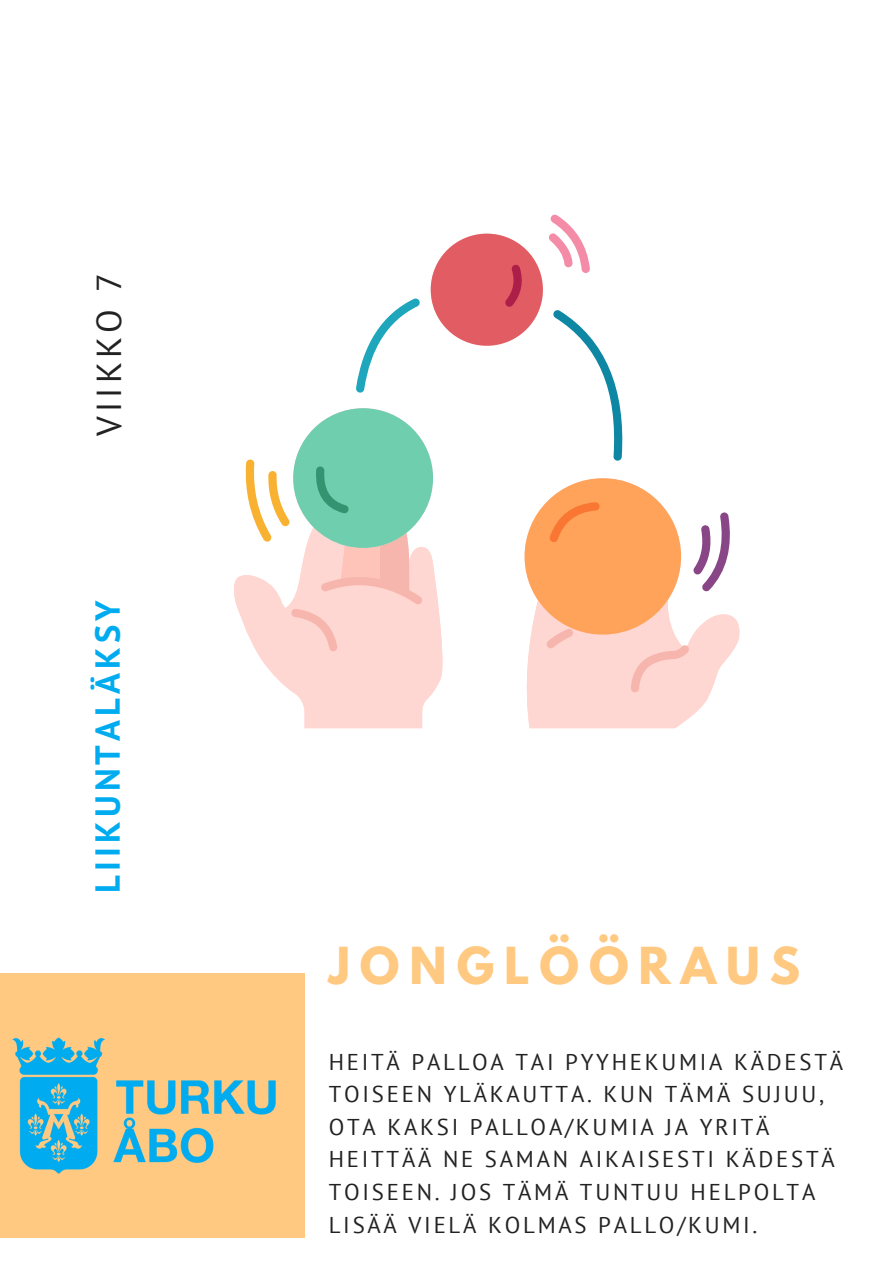
<style>
.page{position:relative;width:893px;height:1264px;background:#fff}
.page>*{position:absolute;margin:0;border:0;box-sizing:border-box;transform-origin:0 0}
.t1{font:700 45.15px "League Spartan";letter-spacing:.22em;color:#ffc982}
.t2{font:700 34.65px "PT Sans";letter-spacing:.12em;color:#00acef}
.t3{font:34.65px "PT Sans";letter-spacing:.12em;color:#222}
.t4{font:22.8px/32.5px "PT Sans";letter-spacing:.12em;color:#222}
</style>
<div class="page">
<div style="left:0;top:973px;width:305px;height:264px;background:#ffc982"></div>
<img style="left:12px;top:1037px;width:264px;height:137px">
<svg style="left:234px;top:214px;width:506px;height:514px"></svg>
<h2 class="t3" style="left:86px;top:435px;width:164px;rotate:-90deg">VIIKKO 7</h2>
<h2 class="t2" style="left:84px;top:892px;width:294px;rotate:-90deg">LIIKUNTALÄKSY</h2>
<h1 class="t1" style="left:329px;top:943px;width:473px">JONGLÖÖRAUS</h1>
<p class="t4" style="left:329px;top:1044px;width:516px">HEITÄ PALLOA TAI PYYHEKUMIA KÄDESTÄ TOISEEN YLÄKAUTTA. KUN TÄMÄ SUJUU, OTA KAKSI PALLOA/KUMIA JA YRITÄ HEITTÄÄ NE SAMAN AIKAISESTI KÄDESTÄ TOISEEN. JOS TÄMÄ TUNTUU HELPOLTA LISÄÄ VIELÄ KOLMAS PALLO/KUMI.</p>
</div>
